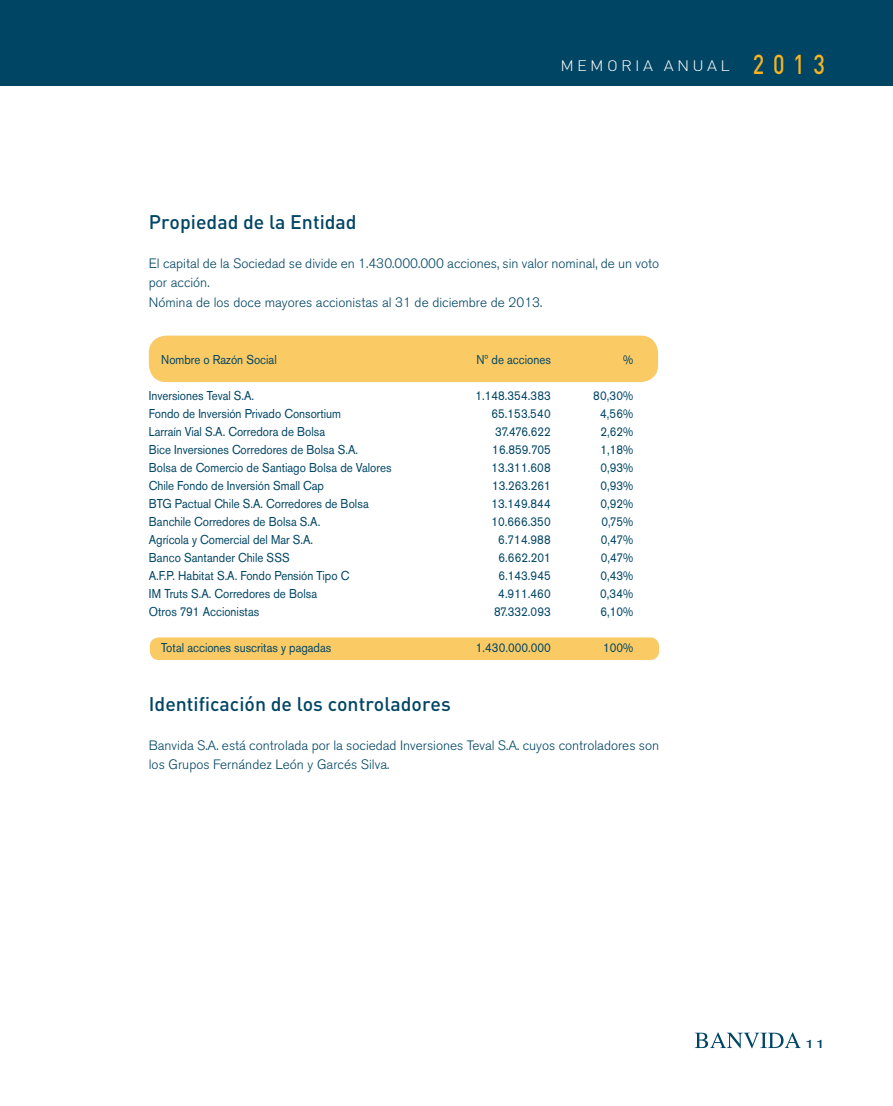
<style>
.page{position:relative;width:893px;height:1106px;background:#fff}
.page>*{position:absolute;margin:0;border:0;box-sizing:border-box;transform-origin:0 0}
.t1{font:19.5px "DIN Medium";color:#004564}
.t2{font:300 15px "DIN";letter-spacing:.2em;color:#fff;scale:1.1 1}
.t3{font:300 13.5px/19.5px "Akzidenz Grotesk BE";color:#004564}
.t4{font:12.75px "Akzidenz Grotesk BE";color:#004564;scale:.9 1}
.t5{font:12px "Akzidenz Grotesk BE";color:#004564;scale:1.5 1}
.s1{font-family:"DIN Medium";font-weight:400;font-size:27px;color:#f8b322}
</style>
<div class="page">
<div style="left:1px;top:0;width:892px;height:86px;background:#004564"></div>
<svg style="left:695px;top:1032px;width:106px;height:16px"></svg>
<hr style="left:0;top:0;width:1px;height:86px;background:#004564">
<div style="left:150px;top:637px;width:509px;height:23px;background:#faca64;border-radius:9px"></div>
<div style="left:149px;top:335px;width:509px;height:47px;background:#faca64;border-radius:17px"></div>
<p class="t2" style="left:560px;top:56px;width:242px">MEMORIA ANUAL <span class="s1">2 0 1 3</span></p>
<h1 class="t1" style="left:149px;top:209px;width:209px">Propiedad de la Entidad</h1>
<p class="t3" style="left:149px;top:254px;width:512px">El capital de la Sociedad se divide en 1.430.000.000 acciones, sin valor nominal, de un voto por acción.<br>Nómina de los doce mayores accionistas al 31 de diciembre de 2013.</p>
<p class="t4" style="left:161px;top:352px;width:130px">Nombre o Razón Social</p>
<p class="t4" style="left:476px;top:352px;width:84px">Nº de acciones</p>
<p class="t4" style="left:623px;top:352px;width:13px">%</p>
<p class="t4" style="left:149px;top:388px;width:119px">Inversiones Teval S.A.</p>
<p class="t4" style="left:475px;top:388px;width:85px">1.148.354.383</p>
<p class="t4" style="left:593px;top:388px;width:46px">80,30%</p>
<p class="t4" style="left:149px;top:406px;width:215px">Fondo de Inversión Privado Consortium</p>
<p class="t4" style="left:492px;top:406px;width:67px">65.153.540</p>
<p class="t4" style="left:600px;top:406px;width:38px">4,56%</p>
<p class="t4" style="left:149px;top:424px;width:198px">Larraín Vial S.A. Corredora de Bolsa</p>
<p class="t4" style="left:495px;top:424px;width:63px">37.476.622</p>
<p class="t4" style="left:600px;top:424px;width:38px">2,62%</p>
<p class="t4" style="left:149px;top:442px;width:234px">Bice Inversiones Corredores de Bolsa S.A.</p>
<p class="t4" style="left:492px;top:442px;width:67px">16.859.705</p>
<p class="t4" style="left:600px;top:442px;width:38px">1,18%</p>
<p class="t4" style="left:149px;top:460px;width:271px">Bolsa de Comercio de Santiago Bolsa de Valores</p>
<p class="t4" style="left:492px;top:460px;width:67px">13.311.608</p>
<p class="t4" style="left:600px;top:460px;width:38px">0,93%</p>
<p class="t4" style="left:149px;top:478px;width:196px">Chile Fondo de Inversión Small Cap</p>
<p class="t4" style="left:492px;top:478px;width:67px">13.263.261</p>
<p class="t4" style="left:600px;top:478px;width:38px">0,93%</p>
<p class="t4" style="left:149px;top:496px;width:246px">BTG Pactual Chile S.A. Corredores de Bolsa</p>
<p class="t4" style="left:491px;top:496px;width:68px">13.149.844</p>
<p class="t4" style="left:600px;top:496px;width:38px">0,92%</p>
<p class="t4" style="left:149px;top:514px;width:192px">Banchile Corredores de Bolsa S.A.</p>
<p class="t4" style="left:491px;top:514px;width:68px">10.666.350</p>
<p class="t4" style="left:601px;top:514px;width:37px">0,75%</p>
<p class="t4" style="left:149px;top:532px;width:184px">Agrícola y Comercial del Mar S.A.</p>
<p class="t4" style="left:498px;top:532px;width:60px">6.714.988</p>
<p class="t4" style="left:601px;top:532px;width:38px">0,47%</p>
<p class="t4" style="left:149px;top:550px;width:158px">Banco Santander Chile SSS</p>
<p class="t4" style="left:499px;top:550px;width:60px">6.662.201</p>
<p class="t4" style="left:601px;top:550px;width:38px">0,47%</p>
<p class="t4" style="left:149px;top:568px;width:219px">A.F.P. Habitat S.A. Fondo Pensión Tipo C</p>
<p class="t4" style="left:499px;top:568px;width:60px">6.143.945</p>
<p class="t4" style="left:600px;top:568px;width:38px">0,43%</p>
<p class="t4" style="left:149px;top:586px;width:189px">I M Truts S.A. Corredores de Bolsa</p>
<p class="t4" style="left:498px;top:586px;width:60px">4.911.460</p>
<p class="t4" style="left:600px;top:586px;width:38px">0,34%</p>
<p class="t4" style="left:149px;top:604px;width:124px">Otros 791 Accionistas</p>
<p class="t4" style="left:494px;top:604px;width:65px">87.332.093</p>
<p class="t4" style="left:600px;top:604px;width:38px">6,10%</p>
<p class="t4" style="left:161px;top:640px;width:190px">Total acciones suscritas y pagadas</p>
<p class="t4" style="left:476px;top:640px;width:85px">1.430.000.000</p>
<p class="t4" style="left:603px;top:640px;width:35px">100%</p>
<h1 class="t1" style="left:149px;top:691px;width:303px">Identificación de los controladores</h1>
<p class="t3" style="left:149px;top:735px;width:512px">Banvida S.A. está controlada por la sociedad Inversiones Teval S.A. cuyos controladores son los Grupos Fernández León y Garcés Silva.</p>
<p class="t5" style="left:804px;top:1036px;width:15px">11</p>
</div>
